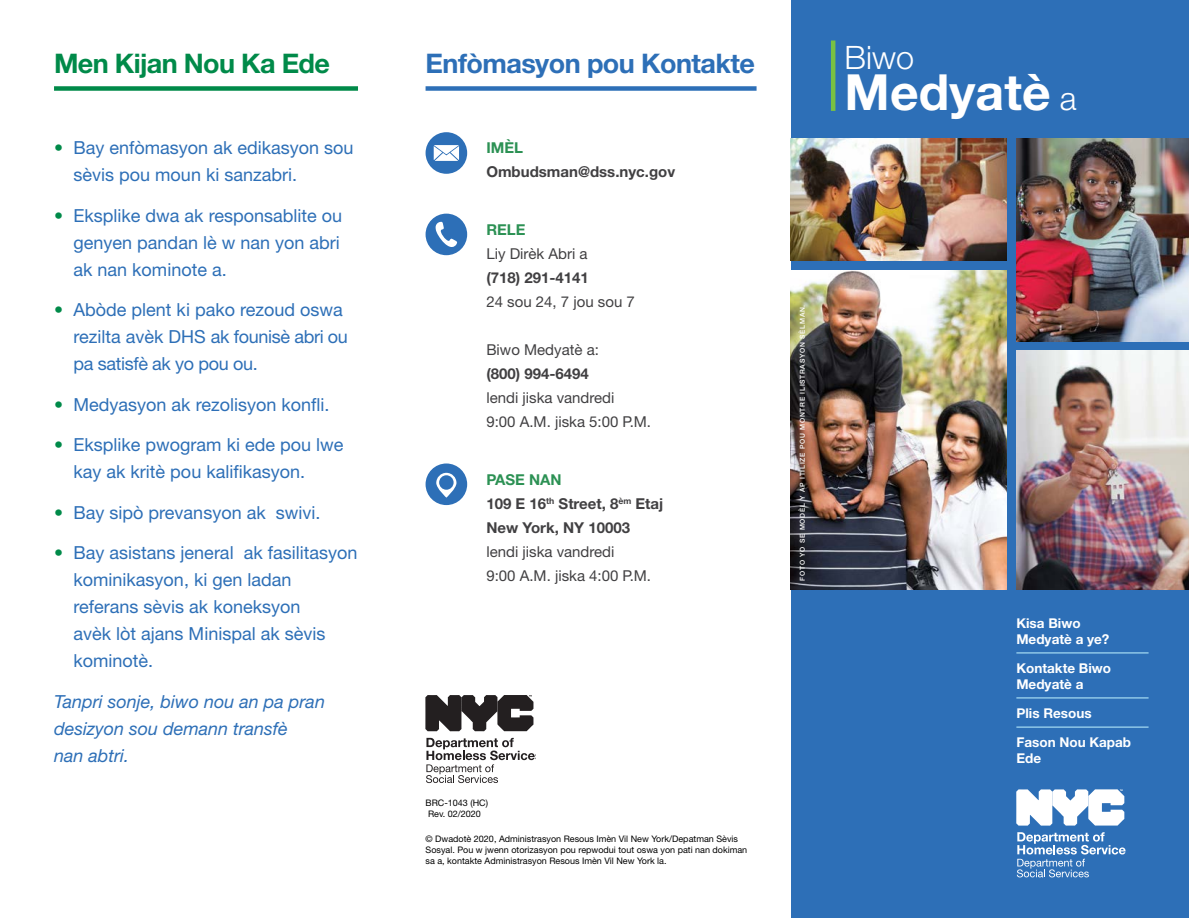
<style>
.page{position:relative;width:1189px;height:918px;background:#fff}
.page>*{position:absolute;margin:0;border:0;box-sizing:border-box;transform-origin:0 0}
.t1{font:700 49.95px "Helvetica Neue LT Std";letter-spacing:.005em;color:#fff}
.t2{font:300 32.25px "Helvetica Neue LT Std";color:#fff}
.t3{font:700 27px "Helvetica Neue LT Std";letter-spacing:-.02em;color:#2d6fb7}
.t4{font:700 27px "Helvetica Neue LT Std";letter-spacing:-.025em;color:#008a49}
.t5{font:18px/27px "Helvetica Neue LT Std";color:#2d6fb7}
.t6{font:italic 18px/27px "Helvetica Neue LT Std";color:#2d6fb7}
.t7{font:15px/24px "Helvetica Neue LT Std";color:#414042}
.t8{font:700 15px/24px "Helvetica Neue LT Std";color:#414042}
.t9{font:700 15px "Helvetica Neue LT Std";color:#2c9154}
.t10{font:700 13.5px/15.8px "Helvetica Neue LT Std";color:#fff}
.t11{font:9px/10.8px "Helvetica Neue LT Std";color:#000}
.t12{font:500 6.75px "Helvetica Neue LT Std";letter-spacing:.11em;color:#fff}
.s1{color:#008a49}
.s2{color:#2c9154}
.s3{font-weight:300;font-size:32.25px}
</style>
<div class="page">
<div style="left:790px;top:0;width:398px;height:918px;background:#2d6fb7"></div>
<img style="left:790px;top:139px;width:216px;height:122px">
<img style="left:790px;top:270px;width:216px;height:320px">
<img style="left:1016px;top:139px;width:172px;height:202px">
<img style="left:1016px;top:351px;width:172px;height:239px">
<div style="left:54px;top:86px;width:304px;height:5px;background:#008a49"></div>
<hr style="left:1016px;top:652px;width:132px;height:2px;background:#8fc7e8">
<hr style="left:1016px;top:697px;width:132px;height:2px;background:#8fc7e8">
<hr style="left:1016px;top:726px;width:132px;height:2px;background:#8fc7e8">
<div style="left:830px;top:40px;width:5px;height:71px;background:#78c143"></div>
<svg style="left:1016px;top:789px;width:108px;height:37px"></svg>
<svg style="left:1016px;top:832px;width:109px;height:45px"></svg>
<svg style="left:425px;top:695px;width:108px;height:36px"></svg>
<svg style="left:426px;top:738px;width:108px;height:45px"></svg>
<div style="left:425px;top:214px;width:42px;height:41px;background:#2d6fb7;border-radius:50%"></div>
<svg style="left:435px;top:222px;width:22px;height:25px"></svg>
<div style="left:425px;top:132px;width:42px;height:42px;background:#2d6fb7;border-radius:50%"></div>
<svg style="left:433px;top:145px;width:26px;height:16px"></svg>
<div style="left:425px;top:463px;width:42px;height:42px;background:#2d6fb7;border-radius:50%"></div>
<svg style="left:436px;top:473px;width:20px;height:25px"></svg>
<div style="left:425px;top:86px;width:331px;height:5px;background:#2d6fb7"></div>
<h3 class="t4" style="left:54px;top:47px;width:277px">Men Kijan Nou Ka Ede</h3>
<p class="t5" style="left:73px;top:134px;width:281px;text-indent:-19px"><span class="s1">•</span> Bay enfòmasyon ak edikasyon sou sèvis pou moun ki sanzabri.</p>
<p class="t5" style="left:73px;top:202px;width:270px;text-indent:-19px"><span class="s1">•</span> Eksplike dwa ak responsablite ou genyen pandan lè w nan yon abri ak nan kominote a.</p>
<p class="t5" style="left:73px;top:296px;width:276px;text-indent:-19px"><span class="s1">•</span> Abòde plent ki pako rezoud oswa rezilta avèk DHS ak founisè abri ou pa satisfè ak yo pou ou.</p>
<p class="t5" style="left:54px;top:391px;width:277px"><span class="s1">•</span> Medyasyon ak rezolisyon konfli.</p>
<p class="t5" style="left:73px;top:431px;width:271px;text-indent:-19px"><span class="s1">•</span> Eksplike pwogram ki ede pou lwe kay ak kritè pou kalifikasyon.</p>
<p class="t5" style="left:54px;top:499px;width:268px"><span class="s1">•</span> Bay sipò prevansyon ak swivi.</p>
<p class="t5" style="left:73px;top:539px;width:285px;text-indent:-19px"><span class="s1">•</span> Bay asistans jeneral ak fasilitasyon kominikasyon, ki gen ladan referans sèvis ak koneksyon<br>avèk lòt ajans Minispal ak sèvis kominotè.</p>
<p class="t6" style="left:54px;top:688px;width:272px">Tanpri sonje, biwo nou an pa pran desizyon sou demann transfè<br>nan abtri.</p>
<h3 class="t3" style="left:425px;top:47px;width:331px">Enfòmasyon pou Kontakte</h3>
<p class="t9" style="left:486px;top:139px;width:38px">IMÈL</p>
<p class="t8" style="left:486px;top:160px;width:190px">Ombudsman@dss.nyc.gov</p>
<p class="t9" style="left:486px;top:220px;width:41px">RELE</p>
<p class="t7" style="left:486px;top:241px;width:103px">Liy Dirèk Abri a</p>
<p class="t8" style="left:486px;top:265px;width:104px">(718) 291-4141</p>
<p class="t7" style="left:486px;top:289px;width:150px">24 sou 24, 7 jou sou 7</p>
<p class="t7" style="left:486px;top:337px;width:114px">Biwo Medyatè a:</p>
<p class="t8" style="left:486px;top:361px;width:104px">(800) 994-6494</p>
<p class="t7" style="left:486px;top:385px;width:166px">lendi jiska vandredi<br>9:00 A.M. jiska 5:00 P.M.</p>
<p class="t8" style="left:486px;top:467px;width:178px"><span class="s2">PASE NAN<br></span>109 E 16<sup>th</sup> Street, 8<sup>èm</sup> Etaj<br>New York, NY 10003</p>
<p class="t7" style="left:486px;top:539px;width:166px">lendi jiska vandredi<br>9:00 A.M. jiska 4:00 P.M.</p>
<p class="t11" style="left:425px;top:797px;width:64px">BRC-1043 (HC)<br>Rev. 02/2020</p>
<p class="t11" style="left:425px;top:834px;width:323px">© Dwadotè 2020, Administrasyon Resous Imèn Vil New York/Depatman Sèvis<br>Sosyal. Pou w jwenn otorizasyon pou repwodui tout oswa yon pati nan dokiman sa a, kontakte Administrasyon Resous Imèn Vil New York la.</p>
<h2 class="t2" style="left:844px;top:38px;width:71px">Biwo</h2>
<h1 class="t1" style="left:844px;top:61px;width:233px">Medyatè <span class="s3">a</span></h1>
<p class="t12" style="left:798px;top:580px;width:277px;rotate:-90deg">FOTO YO SE MODÈL Y AP ITILIZE POU MONTRE ILISTRASYON SÈLMAN.</p>
<p class="t10" style="left:1016px;top:615px;width:95px">Kisa Biwo<br>Medyatè a ye?</p>
<p class="t10" style="left:1016px;top:660px;width:96px">Kontakte Biwo<br>Medyatè a</p>
<p class="t10" style="left:1016px;top:698px;width:116px;line-height:29.2px">Plis Resous<br>Fason Nou Kapab</p>
<p class="t10" style="left:1016px;top:750px;width:26px">Ede</p>
</div>
